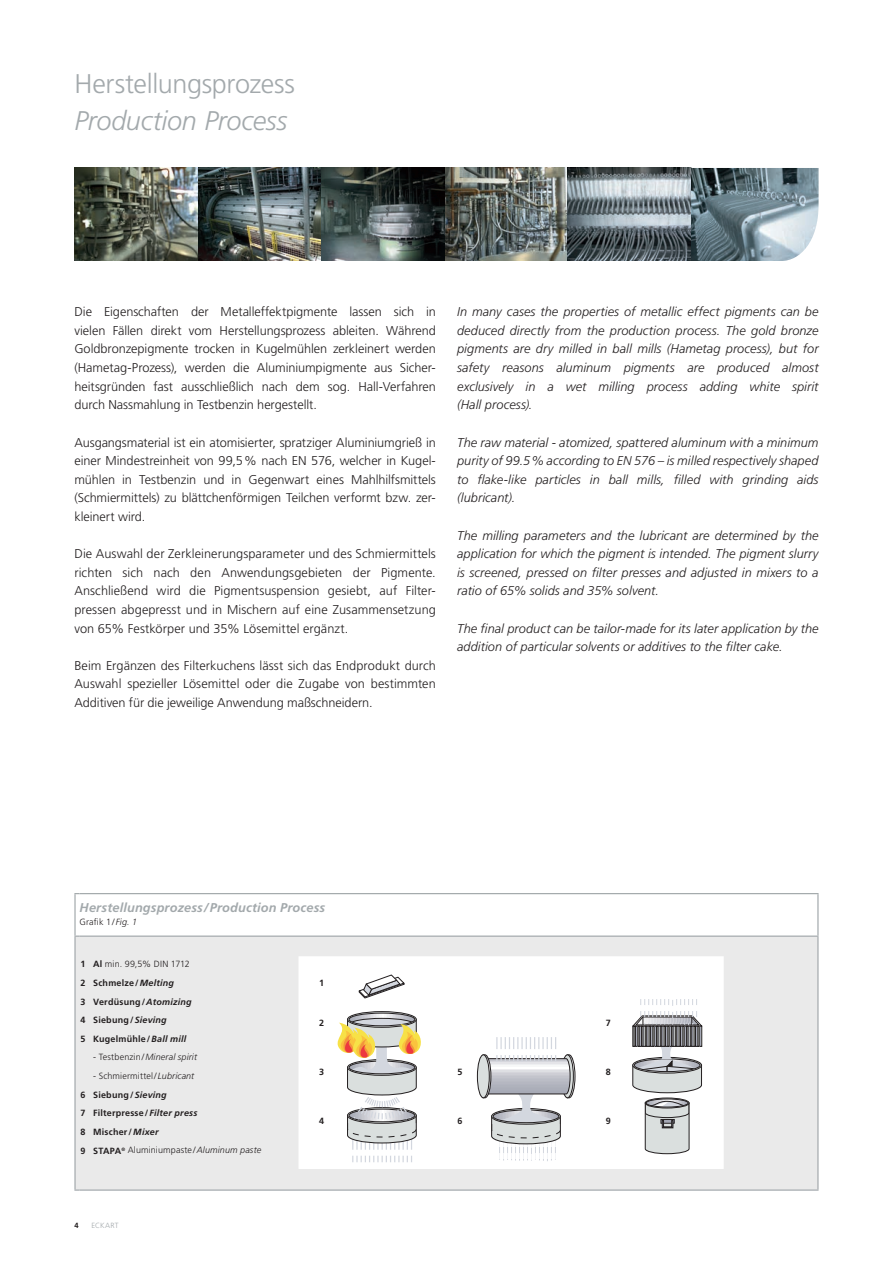
<style>
.page{position:relative;width:893px;height:1263px;background:#fff}
.page>*{position:absolute;margin:0;border:0;box-sizing:border-box;transform-origin:0 0}
.t1{font:300 27px "Frutiger LT Std";letter-spacing:-.015em;color:#a3a9ac}
.t2{font:italic 300 27px "Frutiger LT Std";letter-spacing:-.01em;color:#a3a9ac}
.t3{font:300 12.75px/18.6px "Frutiger LT Std";letter-spacing:-.005em;color:#231f20;text-align:justify}
.t4{font:italic 300 12.75px/18.6px "Frutiger LT Std";letter-spacing:.005em;color:#231f20;text-align:justify}
.t5{font:italic 700 12.75px "Frutiger LT Std";letter-spacing:.015em;color:#a3a9ac}
.t6{font:700 9px/18.6px "Frutiger LT Std";letter-spacing:.025em;color:#231f20}
.t7{font:italic 300 9px "Frutiger LT Std";letter-spacing:.015em;color:#231f20}
.t8{font:300 9px "Frutiger LT Std";color:#231f20}
.t9{font:300 7.5px "Frutiger LT Std";letter-spacing:.02em;color:#a3a9ac}
.t10{font:700 7.5px "Frutiger LT Std";color:#231f20}
.s1{font-style:italic}
.s2{font-weight:300}
.s3{font-style:normal}
.s4{font-weight:300;font-style:italic}
</style>
<div class="page">
<img style="left:444px;top:168px;width:124px;height:93px">
<svg style="left:568px;top:168px;width:123px;height:93px;background:#757f85"></svg>
<svg style="left:691px;top:168px;width:128px;height:93px;background:#7b8d96"></svg>
<img style="left:198px;top:168px;width:123px;height:93px">
<img style="left:74px;top:168px;width:124px;height:93px">
<svg style="left:321px;top:168px;width:123px;height:93px;background:#404a49"></svg>
<div style="left:75px;top:936px;width:743px;height:254px;background:#eaeaea"></div>
<hr style="left:74px;top:937px;width:2px;height:252px;background:#a3a9ac">
<hr style="left:74px;top:894px;width:2px;height:41px;background:#a3a9ac">
<hr style="left:80px;top:893px;width:739px;height:1px;background:#a3a9ac">
<svg style="left:74px;top:935px;width:6px;height:2px"></svg>
<hr style="left:80px;top:935px;width:739px;height:2px;background:#a3a9ac">
<svg style="left:74px;top:1189px;width:6px;height:2px"></svg>
<hr style="left:80px;top:1189px;width:739px;height:2px;background:#a3a9ac">
<hr style="left:817px;top:894px;width:2px;height:41px;background:#a3a9ac">
<hr style="left:817px;top:937px;width:2px;height:252px;background:#a3a9ac">
<div style="left:299px;top:957px;width:424px;height:211px;background:#fff"></div>
<div style="left:477px;top:1054px;width:12px;height:44px;border:1px solid #231f20;border-radius:50%"></div>
<svg style="left:479px;top:1037px;width:96px;height:124px"></svg>
<svg style="left:359px;top:974px;width:46px;height:24px"></svg>
<div style="left:347px;top:1011px;width:69px;height:16px;border:1px solid #231f20;border-radius:50%"></div>
<svg style="left:337px;top:1013px;width:84px;height:149px"></svg>
<div style="left:645px;top:1098px;width:44px;height:10px;border:1px solid #231f20;border-radius:50%"></div>
<svg style="left:645px;top:1099px;width:44px;height:55px;background:#bcbfc0"></svg>
<svg style="left:632px;top:999px;width:71px;height:94px"></svg>
<div style="left:298px;top:956px;width:426px;height:213px;border:2px solid #fff"></div>
<h1 class="t1" style="left:74px;top:68px;width:222px">Herstellungsprozess</h1>
<h1 class="t2" style="left:74px;top:105px;width:214px">Production Process</h1>
<p class="t3" style="left:74px;top:303px;width:363px">Die Eigenschaften der Metalleffektpigmente lassen sich in vielen Fällen direkt vom Herstellungsprozess ableiten. Während Goldbronzepigmente trocken in Kugelmühlen zerkleinert werden (Hametag-Prozess), werden die Aluminiumpigmente aus Sicher&shy;heitsgründen fast ausschließlich nach dem sog. Hall-Verfahren durch Nassmahlung in Testbenzin hergestellt.</p>
<p class="t3" style="left:74px;top:433px;width:363px">Ausgangsmaterial ist ein atomisierter, spratziger Aluminiumgrieß in einer Mindestreinheit von 99,5% nach EN 576, welcher in Kugel&shy;mühlen in Testbenzin und in Gegenwart eines Mahlhilfsmittels (Schmiermittels) zu blättchenförmigen Teilchen verformt bzw. zer&shy;kleinert wird.</p>
<p class="t3" style="left:74px;top:545px;width:363px">Die Auswahl der Zerkleinerungsparameter und des Schmiermittels richten sich nach den Anwendungsgebieten der Pigmente.<br>Anschließend wird die Pigmentsuspension gesiebt, auf Filter&shy;pressen abgepresst und in Mischern auf eine Zusammensetzung von 65% Festkörper und 35% Lösemittel ergänzt.</p>
<p class="t3" style="left:74px;top:656px;width:363px">Beim Ergänzen des Filterkuchens lässt sich das Endprodukt durch Auswahl spezieller Lösemittel oder die Zugabe von bestimmten Additiven für die jeweilige Anwendung maßschneidern.</p>
<p class="t4" style="left:457px;top:303px;width:363px">In many cases the properties of metallic effect pigments can be deduced directly from the production process. The gold bronze pigments are dry milled in ball mills (Hametag process), but for safety reasons aluminum pigments are produced almost exclusively in a wet milling process adding white spirit (Hall process).</p>
<p class="t4" style="left:457px;top:433px;width:363px">The raw material - atomized, spattered aluminum with a minimum purity of 99.5% according to EN 576 – is milled respectively shaped to flake-like particles in ball mills, filled with grinding aids (lubricant).</p>
<p class="t4" style="left:457px;top:526px;width:363px">The milling parameters and the lubricant are determined by the application for which the pigment is intended. The pigment slurry is screened, pressed on filter presses and adjusted in mixers to a ratio of 65% solids and 35% solvent.</p>
<p class="t4" style="left:457px;top:619px;width:363px">The final product can be tailor-made for its later application by the addition of particular solvents or additives to the filter cake.</p>
<p class="t5" style="left:80px;top:900px;width:247px">Herstellungsprozess /Production Process</p>
<p class="t8" style="left:80px;top:917px;width:59px">Grafik 1/<span class="s1">Fig. 1</span></p>
<p class="t6" style="left:80px;top:955px;width:113px">1 Al <span class="s2">min. 99,5% DIN 1712<br></span>2 Schmelze/<span class="s1">Melting<br></span>3 Verdüsung/<span class="s1">Atomizing<br></span>4 Siebung/<span class="s1">Sieving<br></span>5 Kugelmühle/<span class="s1">Ball mill</span></p>
<p class="t7" style="left:93px;top:1052px;width:105px"><span class="s3">- Testbenzin/</span>Mineral spirit</p>
<p class="t6" style="left:80px;top:1067px;width:182px;text-indent:13px"><span class="s2">- Schmiermittel/</span><span class="s4">Lubricant<br></span>6 Siebung/<span class="s1">Sieving<br></span>7 Filterpresse/<span class="s1">Filter press<br></span>8 Mischer/<span class="s1">Mixer<br></span>9 STAPA<sup>®</sup> <span class="s2">Aluminiumpaste/</span><span class="s4">Aluminum paste</span></p>
<p class="t6" style="left:319px;top:973px;width:7px">1</p>
<p class="t6" style="left:319px;top:1014px;width:7px">2</p>
<p class="t6" style="left:319px;top:1062px;width:7px">3</p>
<p class="t6" style="left:319px;top:1112px;width:7px">4</p>
<p class="t10" style="left:74px;top:1221px;width:6px">4</p>
<p class="t9" style="left:91px;top:1221px;width:29px">ECKART</p>
<p class="t6" style="left:458px;top:1062px;width:7px">5</p>
<p class="t6" style="left:458px;top:1112px;width:7px">6</p>
<p class="t6" style="left:606px;top:1014px;width:7px">7</p>
<p class="t6" style="left:606px;top:1062px;width:7px">8</p>
<p class="t6" style="left:606px;top:1112px;width:7px">9</p>
</div>
